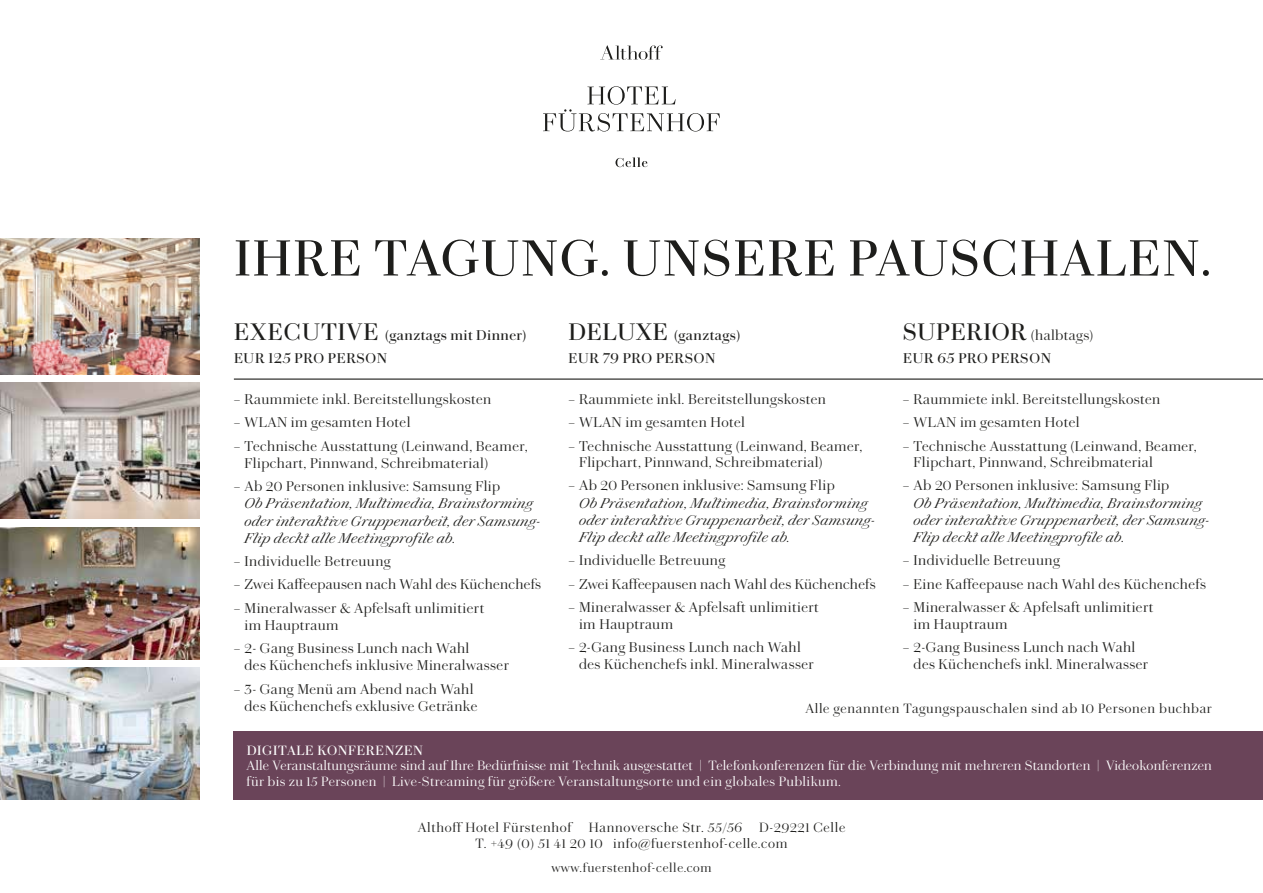
<style>
.page{position:relative;width:1263px;height:893px;background:#fff}
.page>*{position:absolute;margin:0;border:0;box-sizing:border-box;transform-origin:0 0}
.t1{font:51px "Chiswick Deck";letter-spacing:.04em;color:#1d1d1b}
.t2{font:300 14.25px/17.2px "Chiswick Deck";letter-spacing:.03em;color:#1d1d1b}
.t3{font:italic 300 14.25px/17.2px "Chiswick Deck";letter-spacing:.03em;color:#1d1d1b}
.t4{font:14.25px/22.5px "Chiswick Deck";letter-spacing:.04em;color:#1d1d1b}
.t5{font:300 13.5px/15.8px "Chiswick Deck";letter-spacing:.01em;color:#fff}
.t6{font:300 13.5px/15.8px "Chiswick Deck";letter-spacing:.05em;color:#1d1d1b}
.t7{font:300 12.75px "Chiswick Deck";letter-spacing:.05em;color:#1d1d1b}
.s1{font-size:24px}
.s2{font-weight:300}
.s3{font-weight:400}
</style>
<div class="page">
<div style="left:234px;top:731px;width:1029px;height:68px;background:#6a4459"></div>
<svg style="left:615px;top:157px;width:32px;height:10px"></svg>
<svg style="left:543px;top:86px;width:177px;height:46px"></svg>
<svg style="left:600px;top:45px;width:63px;height:15px"></svg>
<img style="left:0;top:238px;width:200px;height:136px">
<img style="left:0;top:383px;width:200px;height:136px">
<img style="left:0;top:527px;width:200px;height:132px">
<img style="left:0;top:668px;width:200px;height:131px">
<hr style="left:234px;top:379px;width:1029px;height:1px;background:#1d1d1b">
<h1 class="t1" style="left:234px;top:221px;width:979px">IHRE TAGUNG. UNSERE PAUSCHALEN.</h1>
<p class="t4" style="left:234px;top:324px;width:294px"><span class="s1">EXECUTIVE</span> (ganztags mit Dinner)<br>EUR 125 PRO PERSON</p>
<p class="t2" style="left:234px;top:390px;width:259px">– Raummiete inkl. Bereitstellungskosten</p>
<p class="t2" style="left:234px;top:413px;width:178px">– WLAN im gesamten Hotel</p>
<p class="t2" style="left:244px;top:437px;width:285px;text-indent:-11px">– Technische Ausstattung (Leinwand, Beamer,<br>Flipchart, Pinnwand, Schreibmaterial)</p>
<p class="t2" style="left:234px;top:477px;width:268px">– Ab 20 Personen inklusive: Samsung Flip</p>
<p class="t3" style="left:244px;top:494px;width:297px">Ob Präsentation, Multimedia, Brainstorming oder interaktive Gruppenarbeit, der Samsung-<br>Flip deckt alle Meetingprofile ab.</p>
<p class="t2" style="left:234px;top:552px;width:158px">– Individuelle Betreuung</p>
<p class="t2" style="left:234px;top:576px;width:309px">– Zwei Kaffeepausen nach Wahl des Küchenchefs</p>
<p class="t2" style="left:244px;top:599px;width:241px;text-indent:-11px">– Mineralwasser &amp; Apfelsaft unlimitiert im Hauptraum</p>
<p class="t2" style="left:244px;top:639px;width:266px;text-indent:-11px">– 2- Gang Business Lunch nach Wahl<br>des Küchenchefs inklusive Mineralwasser</p>
<p class="t2" style="left:234px;top:680px;width:245px;text-align:right">– 3- Gang Menü am Abend nach Wahl des Küchenchefs exklusive Getränke</p>
<p class="t4" style="left:568px;top:324px;width:174px"><span class="s1">DELUXE</span> (ganztags)<br>EUR 79 PRO PERSON</p>
<p class="t2" style="left:568px;top:390px;width:259px">– Raummiete inkl. Bereitstellungskosten</p>
<p class="t2" style="left:568px;top:413px;width:178px">– WLAN im gesamten Hotel</p>
<p class="t2" style="left:579px;top:437px;width:285px;line-height:16.5px;text-indent:-11px">– Technische Ausstattung (Leinwand, Beamer,<br>Flipchart, Pinnwand, Schreibmaterial)</p>
<p class="t2" style="left:568px;top:477px;width:268px">– Ab 20 Personen inklusive: Samsung Flip</p>
<p class="t3" style="left:579px;top:494px;width:297px">Ob Präsentation, Multimedia, Brainstorming oder interaktive Gruppenarbeit, der Samsung-<br>Flip deckt alle Meetingprofile ab.</p>
<p class="t2" style="left:568px;top:552px;width:158px">– Individuelle Betreuung</p>
<p class="t2" style="left:568px;top:575px;width:309px">– Zwei Kaffeepausen nach Wahl des Küchenchefs</p>
<p class="t2" style="left:579px;top:598px;width:241px;text-indent:-11px">– Mineralwasser &amp; Apfelsaft unlimitiert im Hauptraum</p>
<p class="t2" style="left:579px;top:639px;width:236px;line-height:16.5px;text-indent:-11px">– 2-Gang Business Lunch nach Wahl des Küchenchefs inkl. Mineralwasser</p>
<p class="t4" style="left:903px;top:324px;width:192px"><span class="s1">SUPERIOR</span> <span class="s2">(halbtags)<br></span>EUR 65 PRO PERSON</p>
<p class="t2" style="left:903px;top:390px;width:259px">– Raummiete inkl. Bereitstellungskosten</p>
<p class="t2" style="left:903px;top:413px;width:178px">– WLAN im gesamten Hotel</p>
<p class="t2" style="left:913px;top:437px;width:285px;line-height:16.5px;text-indent:-11px">– Technische Ausstattung (Leinwand, Beamer,<br>Flipchart, Pinnwand, Schreibmaterial</p>
<p class="t2" style="left:903px;top:477px;width:268px">– Ab 20 Personen inklusive: Samsung Flip</p>
<p class="t3" style="left:913px;top:494px;width:297px">Ob Präsentation, Multimedia, Brainstorming oder interaktive Gruppenarbeit, der Samsung-<br>Flip deckt alle Meetingprofile ab.</p>
<p class="t2" style="left:903px;top:552px;width:158px">– Individuelle Betreuung</p>
<p class="t2" style="left:903px;top:575px;width:305px">– Eine Kaffeepause nach Wahl des Küchenchefs</p>
<p class="t2" style="left:913px;top:598px;width:241px;text-indent:-11px">– Mineralwasser &amp; Apfelsaft unlimitiert im Hauptraum</p>
<p class="t2" style="left:913px;top:639px;width:236px;line-height:16.5px;text-indent:-11px">– 2-Gang Business Lunch nach Wahl des Küchenchefs inkl. Mineralwasser</p>
<p class="t6" style="left:805px;top:700px;width:408px">Alle genannten Tagungspauschalen sind ab 10 Personen buchbar</p>
<p class="t5" style="left:247px;top:742px;width:967px"><span class="s3">DIGITALE KONFERENZEN<br></span>Alle Veranstaltungsräume sind auf Ihre Bedürfnisse mit Technik ausgestattet <span class="s3">|</span> Telefonkonferenzen für die Verbindung mit mehreren Standorten <span class="s3">|</span> Videokonferenzen für bis zu 15 Personen <span class="s3">|</span> Live-Streaming für größere Veranstaltungsorte und ein globales Publikum.</p>
<p class="t6" style="left:418px;top:819px;width:155px">Althoff Hotel Fürstenhof</p>
<p class="t6" style="left:589px;top:819px;width:155px">Hannoversche Str. 55/56</p>
<p class="t6" style="left:475px;top:819px;width:371px;text-indent:284px">D-29221 Celle<br>T. +49 (0) 51 41 20 10 info@fuerstenhof-celle.com</p>
<p class="t7" style="left:551px;top:858px;width:162px">www.fuerstenhof-celle.com</p>
</div>
